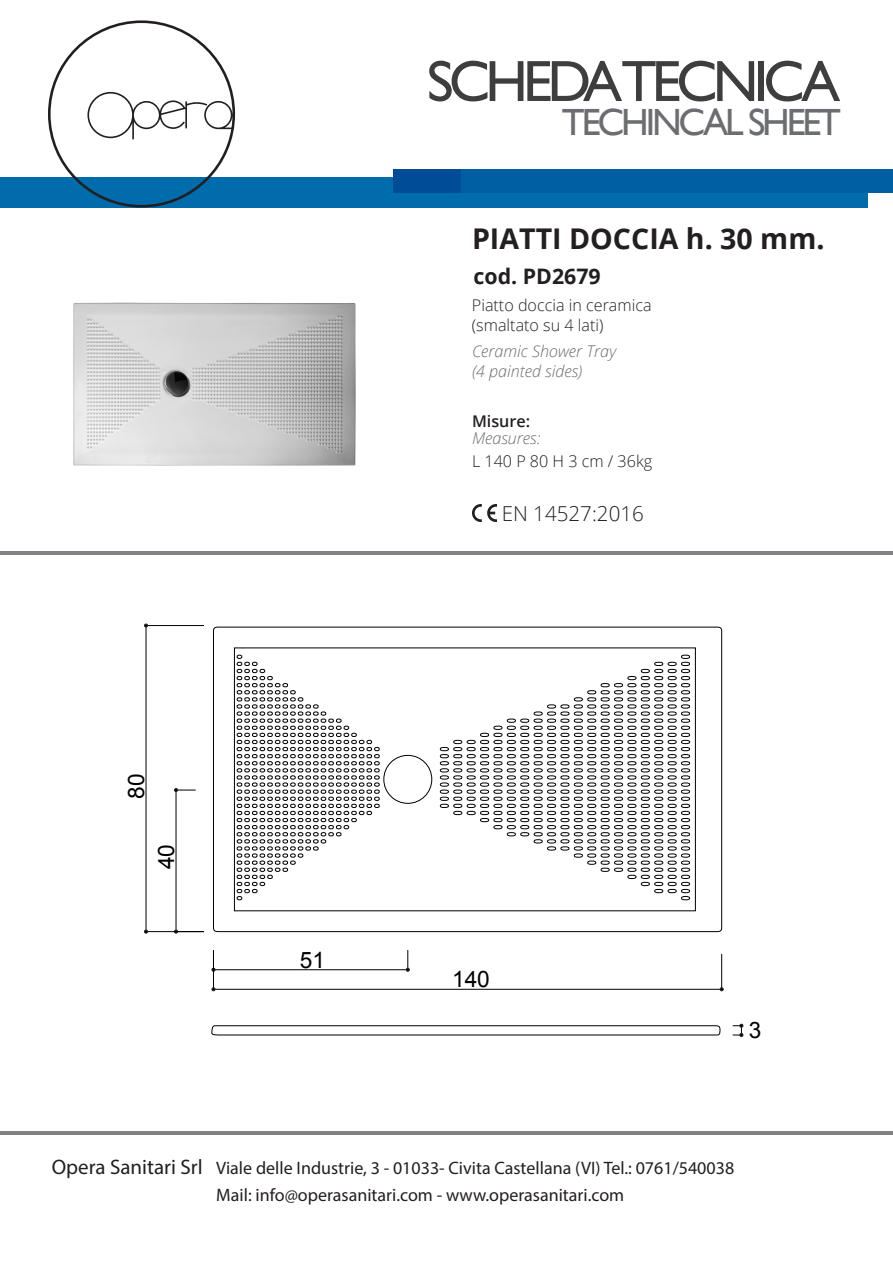
<style>
.page{position:relative;width:893px;height:1263px;background:#fff}
.page>*{position:absolute;margin:0;border:0;box-sizing:border-box;transform-origin:0 0}
.t1{font:58.35px "Gill Sans";letter-spacing:-.085em;color:#3e3e3f}
.t2{font:37.95px "Gill Sans";letter-spacing:-.085em;color:#6c6d70}
.t3{font:700 28.5px "Open Sans";color:#231f20}
.t4{font:22.65px "Arial";color:#000001}
.t5{font:700 21.3px "Open Sans";color:#231f20}
.t6{font:300 20.55px "Open Sans";color:#231f20}
.t7{font:18px/27px "Myriad Pro";color:#231f20}
.t8{font:300 16.2px/19.4px "Open Sans";color:#231f20}
.t9{font:italic 300 16.2px/19.4px "Open Sans";color:#6c6d70}
.t10{font:600 16.2px "Open Sans";color:#231f20}
.s1{font-size:21px}
</style>
<div class="page">
<div style="left:0;top:177px;width:868px;height:31px;background:#006cac"></div>
<div style="left:393px;top:169px;width:500px;height:24px;background:#005fa3"></div>
<div style="left:393px;top:169px;width:67px;height:24px;background:#004c97"></div>
<hr style="left:0;top:1131px;width:893px;height:3px;background:#808285">
<hr style="left:0;top:551px;width:893px;height:3px;background:#808285">
<svg style="left:48px;top:20px;width:187px;height:188px"></svg>
<svg style="left:237px;top:655px;width:142px;height:245px"></svg>
<div style="left:384px;top:755px;width:48px;height:48px;border:1px solid #000001;border-radius:50%"></div>
<div style="left:213px;top:627px;width:509px;height:305px;border:1px solid #000001;border-radius:4px"></div>
<hr style="left:176px;top:790px;width:1px;height:142px;background:#000001">
<svg style="left:174px;top:930px;width:30px;height:3px"></svg>
<svg style="left:174px;top:788px;width:22px;height:4px"></svg>
<hr style="left:146px;top:625px;width:58px;height:1px;background:#000001">
<hr style="left:146px;top:931px;width:58px;height:1px;background:#000001">
<hr style="left:146px;top:627px;width:1px;height:305px;background:#000001">
<hr style="left:213px;top:969px;width:195px;height:1px;background:#000001">
<svg style="left:406px;top:950px;width:4px;height:22px"></svg>
<hr style="left:213px;top:950px;width:1px;height:39px;background:#000001">
<hr style="left:721px;top:954px;width:1px;height:35px;background:#000001">
<hr style="left:213px;top:989px;width:509px;height:1px;background:#000001">
<svg style="left:720px;top:987px;width:4px;height:4px"></svg>
<svg style="left:211px;top:1025px;width:510px;height:10px"></svg>
<svg style="left:733px;top:1024px;width:10px;height:13px"></svg>
<svg style="left:440px;top:655px;width:250px;height:245px"></svg>
<img style="left:73px;top:302px;width:283px;height:164px">
<div style="left:606px;top:909px;width:102px;height:102px;border:8px solid #231f20;border-radius:50%"></div>
<div style="left:612px;top:942px;width:92px;height:14px;background:#fff"></div>
<img style="left:472px;top:504px;width:24px;height:18px">
<h1 class="t1" style="left:427px;top:47px;width:415px">SCHEDA TECNICA</h1>
<h2 class="t2" style="left:562px;top:100px;width:281px">TECHINCAL SHEET</h2>
<h3 class="t3" style="left:472px;top:218px;width:354px">PIATTI DOCCIA h. 30 mm.</h3>
<p class="t5" style="left:473px;top:261px;width:129px">cod. PD2679</p>
<p class="t8" style="left:472px;top:295px;width:181px">Piatto doccia in ceramica (smaltato su 4 lati)</p>
<p class="t9" style="left:472px;top:341px;width:146px">Ceramic Shower Tray (4 painted sides)</p>
<p class="t10" style="left:472px;top:410px;width:60px">Misure:</p>
<p class="t9" style="left:472px;top:428px;width:70px">Measures:</p>
<p class="t8" style="left:472px;top:451px;width:182px">L 140 P 80 H 3 cm / 36kg</p>
<p class="t6" style="left:502px;top:499px;width:144px">EN 14527:2016</p>
<p class="t4" style="left:121px;top:799px;width:27px;rotate:-90deg">80</p>
<p class="t4" style="left:151px;top:869px;width:27px;rotate:-90deg">40</p>
<p class="t4" style="left:300px;top:945px;width:27px">51</p>
<p class="t4" style="left:452px;top:964px;width:39px">140</p>
<p class="t4" style="left:749px;top:1015px;width:14px">3</p>
<p class="t7" style="left:216px;top:1154px;width:519px;text-indent:-165px"><span class="s1">Opera Sanitari Srl</span> Viale delle Industrie, 3 - 01033- Civita Castellana (VI) Tel.: 0761/540038<br>Mail: info@operasanitari.com - www.operasanitari.com</p>
</div>
